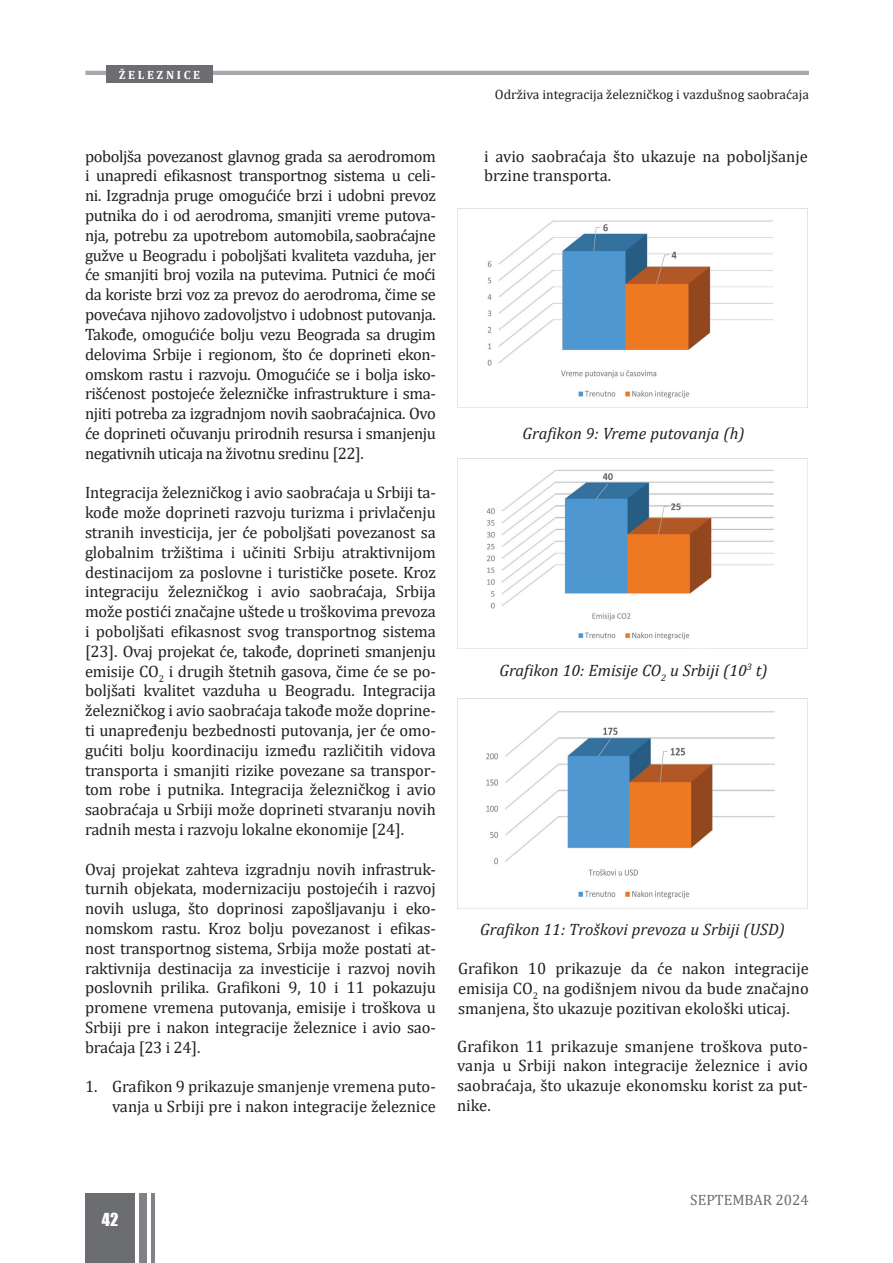
<style>
.page{position:relative;width:893px;height:1263px;background:#fff}
.page>*{position:absolute;margin:0;border:0;box-sizing:border-box;transform-origin:0 0}
.t1{font:16.5px/19.8px "Cambria";color:#231f20;text-align:justify}
.t2{font:italic 16.5px "Cambria";color:#231f20}
.t3{font:16.5px "Impact";color:#fff}
.t4{font:15px "Cambria";color:#6c6d70}
.t5{font:13.5px "Cambria";color:#231f20}
.t6{font:700 12px "Cambria";color:#fff}
</style>
<div class="page">
<hr style="left:85px;top:71px;width:724px;height:4px;background:#a8a9ad">
<div style="left:106px;top:66px;width:107px;height:17px;background:#6c6d70"></div>
<div style="left:85px;top:1193px;width:50px;height:70px;background:#6c6d70"></div>
<div style="left:139px;top:1193px;width:8px;height:70px;background:#808285"></div>
<hr style="left:151px;top:1193px;width:4px;height:70px;background:#808285">
<img style="left:457px;top:208px;width:351px;height:200px">
<img style="left:457px;top:458px;width:351px;height:191px">
<img style="left:457px;top:698px;width:351px;height:210px">
<p class="t6" style="left:119px;top:66px;width:83px">Ž E L E Z N I C E</p>
<p class="t1" style="left:85px;top:146px;width:352px">poboljša povezanost glavnog grada sa aerodromom i unapredi efikasnost transportnog sistema u celi&shy;ni. Izgradnja pruge omogućiće brzi i udobni prevoz putnika do i od aerodroma, smanjiti vreme putova&shy;nja, potrebu za upotrebom automobila, saobraćajne gužve u Beogradu i poboljšati kvaliteta vazduha, jer će smanjiti broj vozila na putevima. Putnici će moći da koriste brzi voz za prevoz do aerodroma, čime se povećava njihovo zadovoljstvo i udobnost putovanja.<br>Takođe, omogućiće bolju vezu Beograda sa drugim delovima Srbije i regionom, što će doprineti ekon&shy;omskom rastu i razvoju. Omogućiće se i bolja isko&shy;rišćenost postojeće železničke infrastrukture i sma&shy;njiti potreba za izgradnjom novih saobraćajnica. Ovo će doprineti očuvanju prirodnih resursa i smanjenju negativnih uticaja na životnu sredinu [22].</p>
<p class="t1" style="left:85px;top:483px;width:352px">Integracija železničkog i avio saobraćaja u Srbiji ta&shy;kođe može doprineti razvoju turizma i privlačenju stranih investicija, jer će poboljšati povezanost sa globalnim tržištima i učiniti Srbiju atraktivnijom destinacijom za poslovne i turističke posete. Kroz integraciju železničkog i avio saobraćaja, Srbija može postići značajne uštede u troškovima prevoza i poboljšati efikasnost svog transportnog sistema [23]. Ovaj projekat će, takođe, doprineti smanjenju emisije CO<sub>2</sub> i drugih štetnih gasova, čime će se po&shy;boljšati kvalitet vazduha u Beogradu. Integracija železničkog i avio saobraćaja takođe može doprine&shy;ti unapređenju bezbednosti putovanja, jer će omo&shy;gućiti bolju koordinaciju između različitih vidova transporta i smanjiti rizike povezane sa transpor&shy;tom robe i putnika. Integracija železničkog i avio saobraćaja u Srbiji može doprineti stvaranju novih radnih mesta i razvoju lokalne ekonomije [24].</p>
<p class="t1" style="left:85px;top:859px;width:352px">Ovaj projekat zahteva izgradnju novih infrastruk&shy;turnih objekata, modernizaciju postojećih i razvoj novih usluga, što doprinosi zapošljavanju i eko&shy;nomskom rastu. Kroz bolju povezanost i efikas&shy;nost transportnog sistema, Srbija može postati at&shy;raktivnija destinacija za investicije i razvoj novih poslovnih prilika. Grafikoni 9, 10 i 11 pokazuju promene vremena putovanja, emisije i troškova u Srbiji pre i nakon integracije železnice i avio sao&shy;braćaja [23 i 24].</p>
<p class="t1" style="left:85px;top:1077px;width:352px;text-align:right">1. Grafikon 9 prikazuje smanjenje vremena puto&shy;vanja u Srbiji pre i nakon integracije železnice</p>
<p class="t5" style="left:495px;top:86px;width:316px">Održiva integracija železničkog i vazdušnog saobraćaja</p>
<p class="t1" style="left:484px;top:146px;width:325px">i avio saobraćaja što ukazuje na poboljšanje brzine transporta.</p>
<p class="t2" style="left:522px;top:421px;width:224px">Grafikon 9: Vreme putovanja (h)</p>
<p class="t2" style="left:499px;top:658px;width:270px">Grafikon 10: Emisije CO<sub>2</sub> u Srbiji (10<sup>3</sup> t)</p>
<p class="t2" style="left:480px;top:918px;width:306px">Grafikon 11: Troškovi prevoza u Srbiji (USD)</p>
<p class="t1" style="left:458px;top:958px;width:352px">Grafikon 10 prikazuje da će nakon integracije emisija CO<sub>2</sub> na godišnjem nivou da bude značajno smanjena, što ukazuje pozitivan ekološki uticaj.</p>
<p class="t1" style="left:457px;top:1036px;width:352px">Grafikon 11 prikazuje smanjene troškova puto&shy;vanja u Srbiji nakon integracije železnice i avio saobraćaja, što ukazuje ekonomsku korist za put&shy;nike.</p>
<p class="t3" style="left:102px;top:1207px;width:18px">42</p>
<p class="t4" style="left:690px;top:1191px;width:120px">SEPTEMBAR 2024</p>
</div>
